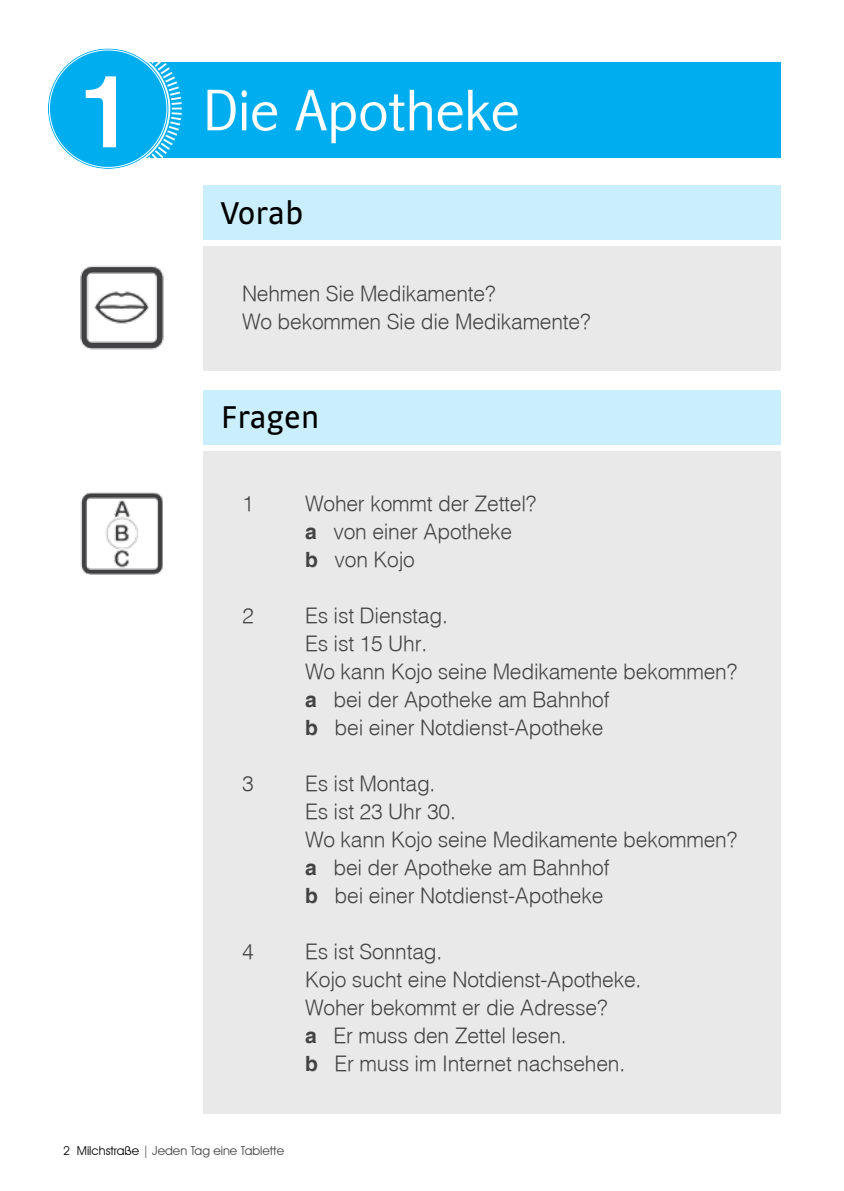
<style>
.page{position:relative;width:844px;height:1191px;background:#fff}
.page>*{position:absolute;margin:0;border:0;box-sizing:border-box;transform-origin:0 0}
.t1{font:500 105px "Akzidenz Grotesk BE";color:#fff}
.t2{font:300 condensed 59.5px "Abadi";color:#fff;scale:1.2 1}
.t3{font:33.25px "Strada OT";color:#000}
.t4{font:300 21px/28px "Helvetica";letter-spacing:-.01em;color:#444446}
.t5{font:12.25px "Avant Garde IT Cby BT";color:#444446}
.s1{font-weight:700}
.s2{color:#000}
</style>
<div class="page">
<div style="left:203px;top:247px;width:577px;height:124px;background:#e9e9e9"></div>
<div style="left:203px;top:186px;width:577px;height:54px;background:#caeefb"></div>
<div style="left:107px;top:62px;width:673px;height:95px;background:#00aeef"></div>
<svg style="left:48px;top:48px;width:136px;height:121px"></svg>
<img style="left:80px;top:265px;width:84px;height:85px">
<div style="left:203px;top:390px;width:577px;height:55px;background:#caeefb"></div>
<div style="left:203px;top:452px;width:577px;height:662px;background:#e9e9e9"></div>
<img style="left:80px;top:492px;width:83px;height:82px">
<h1 class="t1" style="left:78px;top:46px;width:61px">1</h1>
<h2 class="t2" style="left:203px;top:76px;width:265px">Die Apotheke</h2>
<h3 class="t3" style="left:220px;top:194px;width:84px">Vorab</h3>
<p class="t4" style="left:242px;top:279px;width:350px">Nehmen Sie Medikamente?<br>Wo bekommen Sie die Medikamente?</p>
<h3 class="t3" style="left:220px;top:398px;width:100px">Fragen</h3>
<p class="t4" style="left:242px;top:489px;width:13px">1</p>
<p class="t4" style="left:305px;top:489px;width:233px">Woher kommt der Zettel? <span class="s1">a</span> von einer Apotheke<br><span class="s1">b</span> von Kojo</p>
<p class="t4" style="left:242px;top:601px;width:13px">2</p>
<p class="t4" style="left:305px;top:601px;width:433px">Es ist Dienstag.<br>Es ist 15 Uhr.<br>Wo kann Kojo seine Medikamente bekommen? <span class="s1">a</span> bei der Apotheke am Bahnhof<br><span class="s1">b</span> bei einer Notdienst-Apotheke</p>
<p class="t4" style="left:242px;top:769px;width:13px">3</p>
<p class="t4" style="left:305px;top:769px;width:433px">Es ist Montag.<br>Es ist 23 Uhr 30.<br>Wo kann Kojo seine Medikamente bekommen? <span class="s1">a</span> bei der Apotheke am Bahnhof<br><span class="s1">b</span> bei einer Notdienst-Apotheke</p>
<p class="t4" style="left:242px;top:937px;width:13px">4</p>
<p class="t4" style="left:305px;top:937px;width:338px">Es ist Sonntag.<br>Kojo sucht eine Notdienst-Apotheke.<br>Woher bekommt er die Adresse?<br><span class="s1">a</span> Er muss den Zettel lesen.<br><span class="s1">b</span> Er muss im Internet nachsehen.</p>
<p class="t5" style="left:63px;top:1143px;width:222px"><span class="s2">2 Milchstraße</span> | Jeden Tag eine Tablette</p>
</div>
